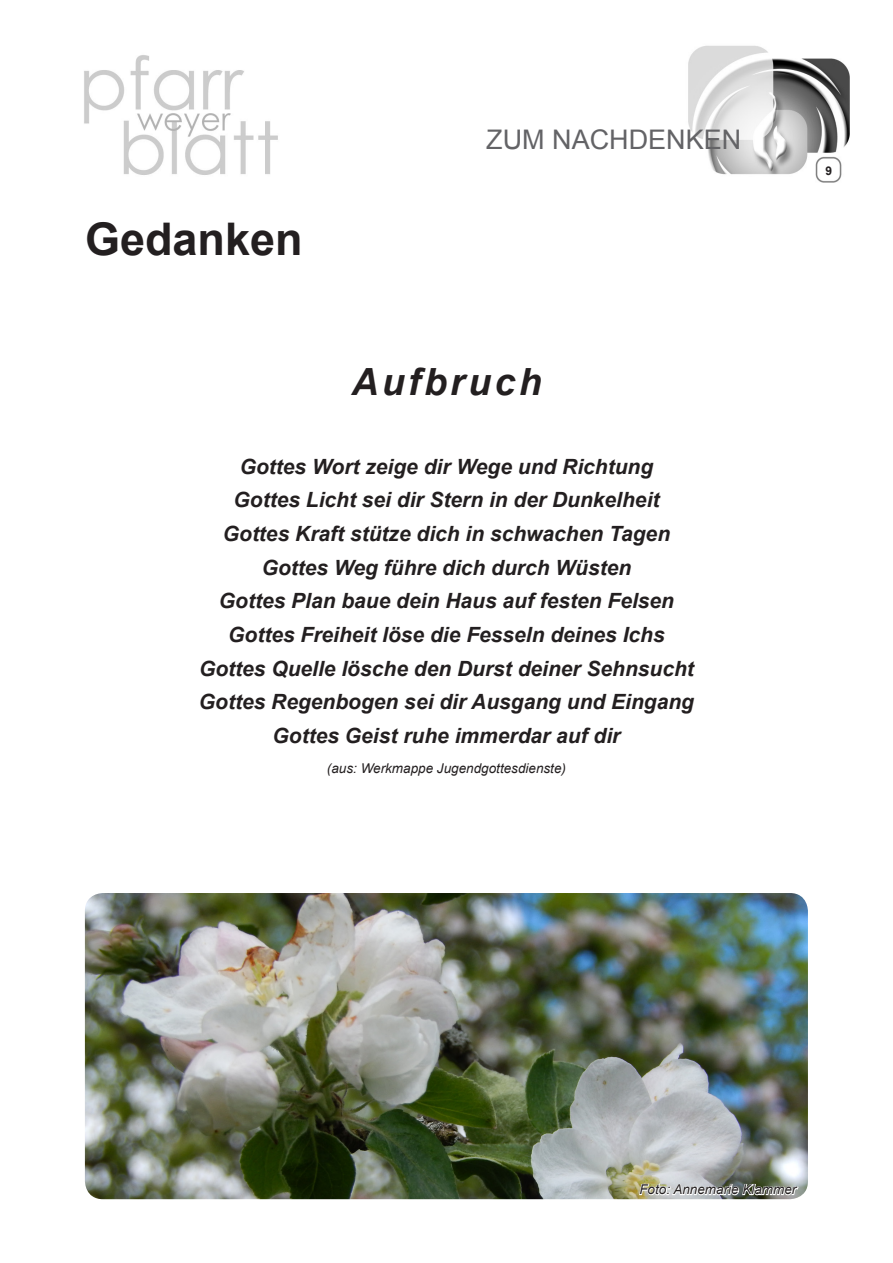
<style>
.page{position:relative;width:893px;height:1263px;background:#fff}
.page>*{position:absolute;margin:0;border:0;box-sizing:border-box;transform-origin:0 0}
.t1{font:700 45px "Arial";color:#231f20}
.t2{font:italic 700 37.5px "Arial";letter-spacing:.09em;color:#231f20}
.t3{font:27px "Arial";color:#636366}
.t4{font:italic 700 21px/33.8px "Arial";color:#231f20;text-align:center}
.t5{font:italic 13.5px "Arial";color:#231f20}
.t6{font:700 12px "Arial";color:#231f20}
</style>
<div class="page">
<img style="left:84px;top:45px;width:766px;height:138px">
<img style="left:85px;top:893px;width:723px;height:306px">
<svg style="left:638px;top:1175px;width:162px;height:21px"></svg>
<h1 class="t1" style="left:85px;top:209px;width:219px">Gedanken</h1>
<p class="t3" style="left:486px;top:121px;width:20px">ZUM</p>
<p class="t3" style="left:552px;top:121px;width:20px">NACHDENKEN</p>
<h2 class="t2" style="left:351px;top:357px;width:192px">Aufbruch</h2>
<p class="t4" style="left:199px;top:450px;width:497px">Gottes Wort zeige dir Wege und Richtung<br>Gottes Licht sei dir Stern in der Dunkelheit Gottes Kraft stütze dich in schwachen Tagen Gottes Weg führe dich durch Wüsten<br>Gottes Plan baue dein Haus auf festen Felsen Gottes Freiheit löse die Fesseln deines Ichs Gottes Quelle lösche den Durst deiner Sehnsucht Gottes Regenbogen sei dir Ausgang und Eingang Gottes Geist ruhe immerdar auf dir</p>
<p class="t5" style="left:327px;top:760px;width:241px">(aus: Werkmappe Jugendgottesdienste)</p>
<p class="t6" style="left:825px;top:163px;width:8px">9</p>
<p class="t5" style="left:639px;top:1181px;width:159px">Foto: Annemarie Klammer</p>
</div>
